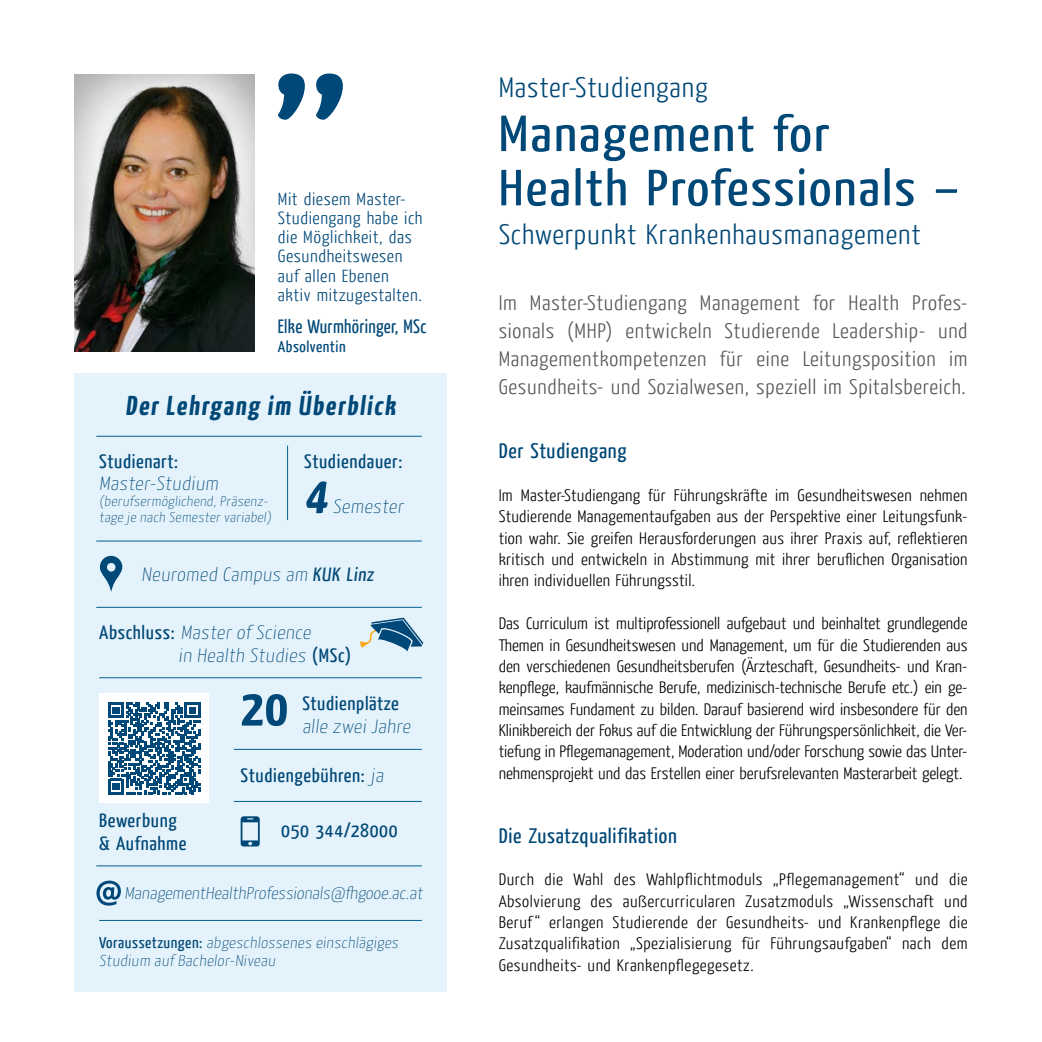
<style>
.page{position:relative;width:1042px;height:1042px;background:#fff}
.page>*{position:absolute;margin:0;border:0;box-sizing:border-box;transform-origin:0 0}
.p_-_Infobox_-_regular{font:700 52.5px "Yanone Kaffeesatz";color:#004877;scale:1.1 1}
.p_-_infobox_light{font:700 52.5px "Yanone Kaffeesatz";color:#004877;scale:1.1 1}
.H1_-_Innenteil{font:50.75px/54.2px "Yanone Kaffeesatz";letter-spacing:.03em;color:#004877;scale:1.2 1}
.H1_-_Innenteil-2{font:300 28px "Yanone Kaffeesatz";letter-spacing:.03em;color:#004877;scale:1.1 1}
.h2_-_Infobox{font:700 27.3px "Yanone Kaffeesatz";color:#004877;scale:1.1 1}
.p_-_Einleitung{font:300 21px/28px "Yanone Kaffeesatz";letter-spacing:.03em;color:#58585a;text-align:justify;scale:1.1 1}
.H2_-_Zwischentitel{font:21px "Yanone Kaffeesatz";letter-spacing:.03em;color:#004877;scale:1.1 1}
.p_-_Infobox_-_regular-2{font:19.25px/22.8px "Yanone Kaffeesatz";letter-spacing:.03em;color:#004877;scale:1.1 1}
.p_-_Infobox_-_regular-3{font:100 19.25px/22.8px "Yanone Kaffeesatz";color:#004877;scale:1.1 1}
.p_-_infobox_light-2{font:100 19.25px "Yanone Kaffeesatz";color:#004877;scale:1.1 1}
.p_-_Infobox_-_regular-4{font:19.25px "Yanone Kaffeesatz";letter-spacing:.03em;color:#004877}
.p_-_infobox_light-3{font:19.25px "Yanone Kaffeesatz";letter-spacing:.03em;color:#004877;scale:1.1 1}
.t1{font:300 17.5px/19.2px "Yanone Kaffeesatz";letter-spacing:.03em;color:#004877;scale:1.1 1}
.p_-_infobox_light-4{font:100 17.15px "Yanone Kaffeesatz";color:#004877;scale:1.1 1}
.p_-_Fließtext{font:300 16.62px/21.3px "Yanone Kaffeesatz";letter-spacing:.015em;color:#000;text-align:justify;scale:1.1 1}
.p-_Infobox_Voraussetzungen{font:100 15.75px/17.5px "Yanone Kaffeesatz";color:#004877;scale:1.1 1}
.t2{font:15.75px "Yanone Kaffeesatz";letter-spacing:.03em;color:#004877;scale:1.1 1}
.p_-_Infobox_-_regular-5{font:100 14px/15.8px "Yanone Kaffeesatz";color:#004877;scale:1.1 1}
.s1{font-weight:400}
.s2{font-weight:100}
</style>
<div class="page">
<img style="left:74px;top:74px;width:180px;height:278px">
<svg style="left:278px;top:73px;width:65px;height:47px"></svg>
<div style="left:74px;top:373px;width:372px;height:619px;background:#e4f2fb"></div>
<svg style="left:100px;top:556px;width:22px;height:35px"></svg>
<hr style="left:96px;top:436px;width:326px;height:1px;background:#00628e">
<hr style="left:96px;top:540px;width:326px;height:1px;background:#00628e">
<hr style="left:96px;top:607px;width:326px;height:1px;background:#00628e">
<hr style="left:99px;top:677px;width:323px;height:1px;background:#00628e">
<hr style="left:234px;top:749px;width:188px;height:1px;background:#00628e">
<hr style="left:234px;top:801px;width:188px;height:1px;background:#00628e">
<hr style="left:96px;top:865px;width:326px;height:1px;background:#00628e">
<hr style="left:99px;top:920px;width:323px;height:1px;background:#00628e">
<svg style="left:360px;top:618px;width:63px;height:34px"></svg>
<svg style="left:241px;top:816px;width:19px;height:30px"></svg>
<svg style="left:96px;top:880px;width:25px;height:25px"></svg>
<hr style="left:287px;top:445px;width:1px;height:75px;background:#00628e">
<div style="left:99px;top:693px;width:110px;height:110px;background:#fff"></div>
<svg style="left:108px;top:702px;width:92px;height:92px"></svg>
<p class="t1" style="left:278px;top:188px;width:133px">Mit diesem Master-<br>Studiengang habe ich die Möglichkeit, das<br>Gesundheitswesen auf allen Ebenen aktiv mitzugestalten.</p>
<p class="p_-_Infobox_-_regular-4" style="left:278px;top:313px;width:150px">Elke Wurmhöringer, MSc</p>
<p class="t2" style="left:278px;top:336px;width:63px">Absolventin</p>
<h2 class="h2_-_Infobox" style="left:125px;top:388px;width:251px">Der Lehrgang im Überblick</h2>
<p class="p_-_Infobox_-_regular-3" style="left:99px;top:449px;width:112px"><span class="s1">Studienart:<br></span>Master-Studium</p>
<p class="p_-_Infobox_-_regular-5" style="left:99px;top:493px;width:160px">(berufsermöglichend, Präsenz&shy;tage je nach Semester variabel)</p>
<p class="p_-_infobox_light-3" style="left:304px;top:449px;width:91px">Studiendauer:</p>
<p class="p_-_infobox_light" style="left:304px;top:463px;width:29px">4</p>
<p class="p_-_infobox_light-2" style="left:333px;top:495px;width:68px">Semester</p>
<p class="p_-_infobox_light-2" style="left:141px;top:563px;width:215px">Neuromed Campus am <span class="s1">KUK Linz</span></p>
<p class="p_-_Infobox_-_regular-3" style="left:179px;top:620px;width:158px;text-indent:-79px"><span class="s1">Abschluss:</span> Master of Science<br>in Health Studies <span class="s1">(MSc)</span></p>
<p class="p_-_Infobox_-_regular" style="left:241px;top:675px;width:45px">20</p>
<p class="p_-_Infobox_-_regular-2" style="left:302px;top:691px;width:102px">Studienplätze <span class="s2">alle zwei Jahre</span></p>
<p class="p_-_Infobox_-_regular-2" style="left:241px;top:763px;width:134px">Studiengebühren: <span class="s2">ja</span></p>
<p class="p_-_Infobox_-_regular-2" style="left:99px;top:808px;width:81px">Bewerbung &amp; Aufnahme</p>
<p class="p_-_infobox_light-4" style="left:125px;top:882px;width:275px">ManagementHealthProfessionals@fhgooe.ac.at</p>
<p class="p_-_Infobox_-_regular-2" style="left:281px;top:818px;width:107px">050 344/28000</p>
<p class="p-_Infobox_Voraussetzungen" style="left:99px;top:933px;width:275px"><span class="s1">Voraussetzungen:</span> abgeschlossenes einschlägiges<br>Studium auf Bachelor-Niveau</p>
<h1 class="H1_-_Innenteil-2" style="left:499px;top:70px;width:191px">Master-Studiengang</h1>
<h1 class="H1_-_Innenteil" style="left:499px;top:104px;width:385px">Management for<br>Health Professionals –</h1>
<h1 class="H1_-_Innenteil-2" style="left:499px;top:217px;width:385px">Schwerpunkt Krankenhausmanagement</h1>
<p class="p_-_Einleitung" style="left:499px;top:288px;width:428px">Im Master-Studiengang Management for Health Profes&shy;sionals (MHP) entwickeln Studierende Leadership- und Managementkompetenzen für eine Leitungsposition im Gesundheits- und Sozialwesen, speziell im Spitalsbereich.</p>
<h2 class="H2_-_Zwischentitel" style="left:499px;top:438px;width:118px">Der Studiengang</h2>
<p class="p_-_Fließtext" style="left:499px;top:484px;width:428px">Im Master-Studiengang für Führungskräfte im Gesundheitswesen nehmen Studierende Managementaufgaben aus der Perspektive einer Leitungsfunk&shy;tion wahr. Sie greifen Herausforderungen aus ihrer Praxis auf, reflektieren kritisch und entwickeln in Abstimmung mit ihrer beruflichen Organisation ihren individuellen Führungsstil.</p>
<p class="p_-_Fließtext" style="left:499px;top:612px;width:428px">Das Curriculum ist multiprofessionell aufgebaut und beinhaltet grundlegende Themen in Gesundheitswesen und Management, um für die Studierenden aus den verschiedenen Gesundheitsberufen (Ärzteschaft, Gesundheits- und Kran&shy;kenpflege, kaufmännische Berufe, medizinisch-technische Berufe etc.) ein ge&shy;meinsames Fundament zu bilden. Darauf basierend wird insbesondere für den Klinikbereich der Fokus auf die Entwicklung der Führungspersönlichkeit, die Ver&shy;tiefung in Pflegemanagement, Moderation und/oder Forschung sowie das Unter&shy;nehmensprojekt und das Erstellen einer berufsrelevanten Masterarbeit gelegt.</p>
<h2 class="H2_-_Zwischentitel" style="left:499px;top:822px;width:163px">Die Zusatzqualifikation</h2>
<p class="p_-_Fließtext" style="left:499px;top:868px;width:428px">Durch die Wahl des Wahlpflichtmoduls „Pflegemanagement“ und die Absolvierung des außercurricularen Zusatzmoduls „Wissenschaft und Beruf “ erlangen Studierende der Gesundheits- und Krankenpflege die Zusatzqualifikation „Spezialisierung für Führungsaufgaben“ nach dem Gesundheits- und Krankenpflegegesetz.</p>
</div>
